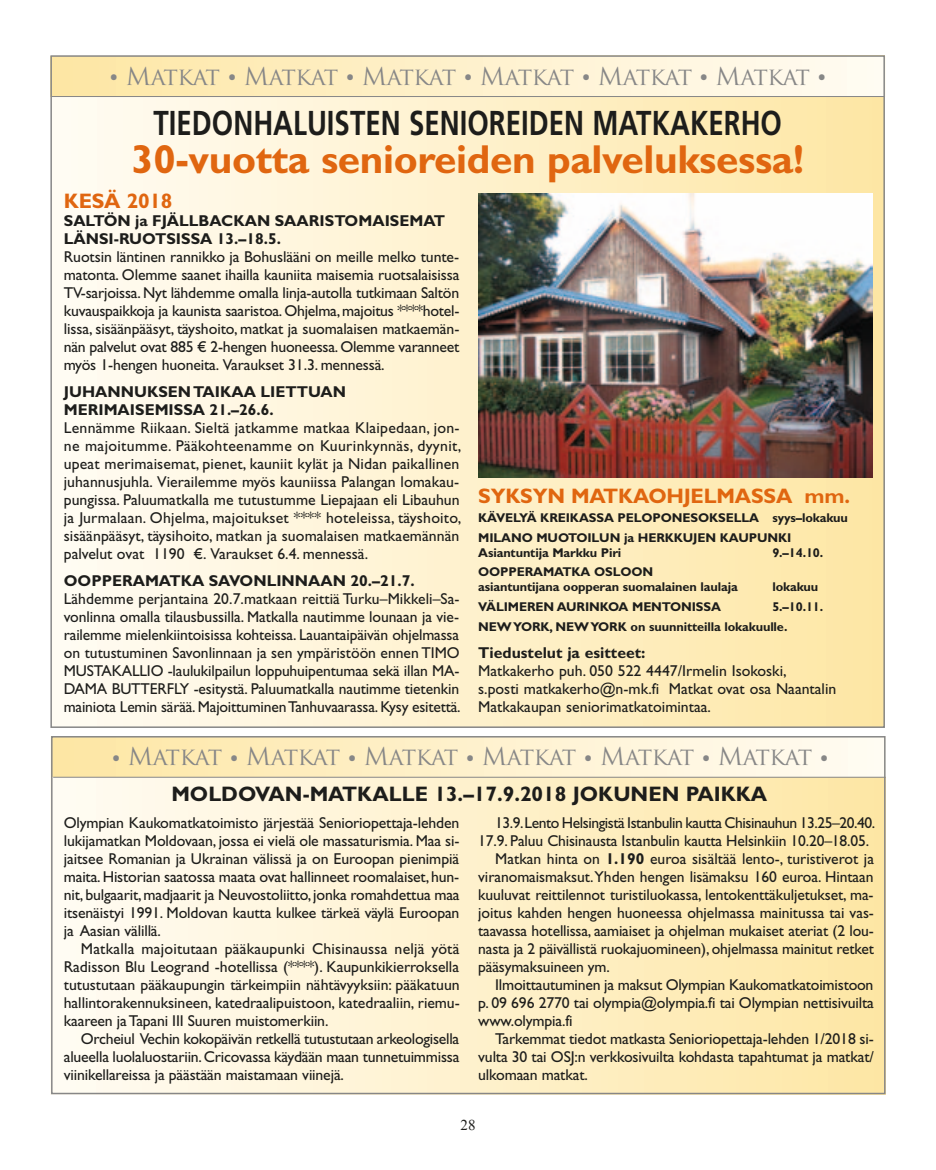
<style>
.page{position:relative;width:936px;height:1170px;background:#fff}
.page>*{position:absolute;margin:0;border:0;box-sizing:border-box;transform-origin:0 0}
.t1{font:700 40.5px "Gill Sans Std";letter-spacing:-.01em;color:#e06610}
.t2{font:700 34.5px "Frutiger LT Std";color:#1d1d1b;scale:.8 1}
.t3{font:24px "Trajan Pro";letter-spacing:-.025em;color:#878787}
.t4{font:700 21px "Gill Sans Std";color:#1d1d1b}
.t5{font:700 21px "Gill Sans Std";letter-spacing:-.01em;color:#e06610}
.t6{font:15.75px/18px "Gill Sans Std";letter-spacing:-.01em;color:#1d1d1b;text-align:justify}
.t7{font:700 15.75px/18px "Gill Sans Std";color:#1d1d1b}
.t8{font:15.75px "Gill Sans Std";letter-spacing:-.03em;color:#1d1d1b}
.t9{font:15px "Times New Roman";color:#1d1d1b}
.t10{font:700 12.75px/19.5px "Gill Sans Std";letter-spacing:-.01em;color:#1d1d1b}
.s1{font-family:"Myriad Pro";font-weight:600;font-size:37.5px}
.s2{font-weight:700}
</style>
<div class="page">
<div style="left:50px;top:736px;width:835px;height:358px;background:linear-gradient(to right,#fffcf5,#fde7a5)"></div>
<div style="left:51px;top:736px;width:834px;height:40px;background:linear-gradient(to right,#fde6a4,#fffcf4)"></div>
<hr style="left:53px;top:776px;width:832px;height:1px;background:#878787">
<div style="left:51px;top:736px;width:834px;height:358px;border:2px solid #878787"></div>
<div style="left:52px;top:55px;width:832px;height:673px;background:linear-gradient(to right,#fffdf5,#fce5a4)"></div>
<div style="left:50px;top:56px;width:835px;height:40px;background:linear-gradient(to right,#fde6a4,#fffcf4)"></div>
<hr style="left:52px;top:96px;width:832px;height:1px;background:#878787">
<img style="left:478px;top:193px;width:394px;height:284px">
<h3 class="t3" style="left:110px;top:61px;width:718px"><span class="s1">·</span> Matkat <span class="s1">·</span> Matkat <span class="s1">·</span> Matkat <span class="s1">·</span> Matkat <span class="s1">·</span> Matkat <span class="s1">·</span> Matkat <span class="s1">·</span></h3>
<h2 class="t2" style="left:154px;top:103px;width:787px">TIEDONHALUISTEN SENIOREIDEN MATKAKERHO</h2>
<h1 class="t1" style="left:132px;top:135px;width:674px">30-vuotta senioreiden palveluksessa!</h1>
<h3 class="t5" style="left:64px;top:188px;width:110px">KESÄ 2018</h3>
<p class="t7" style="left:64px;top:211px;width:383px">SALTÖN ja FJÄLLBACKAN SAARISTOMAISEMAT<br>LÄNSI-RUOTSISSA 13.–18.5.</p>
<p class="t6" style="left:64px;top:247px;width:397px">Ruotsin läntinen rannikko ja Bohuslääni on meille melko tunte&shy;matonta. Olemme saanet ihailla kauniita maisemia ruotsalaisissa TV-sarjoissa. Nyt lähdemme omalla linja-autolla tutkimaan Saltön kuvauspaikkoja ja kaunista saaristoa. Ohjelma, majoitus ****hotel&shy;lissa, sisäänpääsyt, täyshoito, matkat ja suomalaisen matkaemän&shy;nän palvelut ovat 885 € 2-hengen huoneessa. Olemme varanneet myös 1-hengen huoneita. Varaukset 31.3. mennessä.</p>
<p class="t7" style="left:64px;top:382px;width:284px">JUHANNUKSEN TAIKAA LIETTUAN<br>MERIMAISEMISSA 21.–26.6.</p>
<p class="t6" style="left:64px;top:418px;width:399px;text-align:left">Lennämme Riikaan. Sieltä jatkamme matkaa Klaipedaan, jon&shy;ne majoitumme. Pääkohteenamme on Kuurinkynnäs, dyynit, upeat merimaisemat, pienet, kauniit kylät ja Nidan paikallinen juhannusjuhla. Vierailemme myös kauniissa Palangan lomakau&shy;pungissa. Paluumatkalla me tutustumme Liepajaan eli Libauhun ja Jurmalaan. Ohjelma, majoitukset **** hoteleissa, täyshoito, sisäänpääsyt, täysihoito, matkan ja suomalaisen matkaemännän palvelut ovat 1190 €. Varaukset 6.4. mennessä.</p>
<p class="t7" style="left:64px;top:571px;width:352px">OOPPERAMATKA SAVONLINNAAN 20.–21.7.</p>
<p class="t6" style="left:64px;top:589px;width:398px">Lähdemme perjantaina 20.7.matkaan reittiä Turku–Mikkeli–Sa&shy;vonlinna omalla tilausbussilla. Matkalla nautimme lounaan ja vie&shy;railemme mielenkiintoisissa kohteissa. Lauantaipäivän ohjelmassa on tutustuminen Savonlinnaan ja sen ympäristöön ennen TIMO MUSTAKALLIO -laulukilpailun loppuhuipentumaa sekä illan MA-DAMA BUTTERFLY -esitystä. Paluumatkalla nautimme tietenkin mainiota Lemin särää. Majoittuminen Tanhuvaarassa. Kysy esitettä.</p>
<h3 class="t5" style="left:478px;top:483px;width:373px">SYKSYN MATKAOHJELMASSA mm.</h3>
<p class="t10" style="left:478px;top:508px;width:371px">KÄVELYÄ KREIKASSA PELOPONESOKSELLA syys–lokakuu<br>MILANO MUOTOILUN ja HERKKUJEN KAUPUNKI</p>
<p class="t10" style="left:478px;top:543px;width:145px">Asiantuntija Markku Piri</p>
<p class="t10" style="left:772px;top:543px;width:52px">9.–14.10.</p>
<p class="t10" style="left:478px;top:564px;width:261px;line-height:15px">OOPPERAMATKA OSLOON asiantuntijana oopperan suomalainen laulaja</p>
<p class="t10" style="left:772px;top:577px;width:47px">lokakuu</p>
<p class="t10" style="left:478px;top:597px;width:244px">VÄLIMEREN AURINKOA MENTONISSA</p>
<p class="t10" style="left:478px;top:597px;width:346px;text-indent:294px">5.–10.11.<br>NEW YORK, NEW YORK on suunnitteilla lokakuulle.</p>
<p class="t7" style="left:478px;top:643px;width:169px">Tiedustelut ja esitteet:</p>
<p class="t6" style="left:478px;top:661px;width:359px;text-align:left">Matkakerho puh. 050 522 4447/Irmelin Isokoski,<br>s.posti matkakerho@n-mk.fi Matkat ovat osa Naantalin<br>Matkakaupan seniorimatkatoimintaa.</p>
<h3 class="t3" style="left:112px;top:741px;width:718px"><span class="s1">·</span> Matkat <span class="s1">·</span> Matkat <span class="s1">·</span> Matkat <span class="s1">·</span> Matkat <span class="s1">·</span> Matkat <span class="s1">·</span> Matkat <span class="s1">·</span></h3>
<h3 class="t4" style="left:171px;top:781px;width:84px">Moldovan</h3>
<h3 class="t4" style="left:303px;top:781px;width:23px">-matkalle</h3>
<h3 class="t4" style="left:434px;top:781px;width:155px">13.–17.9.2018 jokunen</h3>
<h3 class="t4" style="left:685px;top:781px;width:15px">paikka</h3>
<p class="t8" style="left:495px;top:813px;width:381px">13.9.Lento Helsingistä Istanbulin kautta Chisinauhun 13.25–20.40.</p>
<p class="t6" style="left:478px;top:831px;width:392px">17.9. Paluu Chisinausta Istanbulin kautta Helsinkiin 10.20–18.05.</p>
<p class="t6" style="left:495px;top:849px;width:380px">Matkan hinta on <span class="s2">1.190</span> euroa sisältää lento-, turistiverot ja</p>
<p class="t6" style="left:478px;top:867px;width:397px">viranomaismaksut. Yhden hengen lisämaksu 160 euroa. Hintaan</p>
<p class="t6" style="left:478px;top:885px;width:397px">kuuluvat reittilennot turistiluokassa, lentokenttäkuljetukset, ma-</p>
<p class="t6" style="left:478px;top:903px;width:397px">joitus kahden hengen huoneessa ohjelmassa mainitussa tai vas-</p>
<p class="t6" style="left:478px;top:921px;width:397px">taavassa hotellissa, aamiaiset ja ohjelman mukaiset ateriat (2 lou-</p>
<p class="t6" style="left:478px;top:939px;width:397px">nasta ja 2 päivällistä ruokajuomineen), ohjelmassa mainitut retket</p>
<p class="t6" style="left:478px;top:957px;width:133px">pääsymaksuineen ym.</p>
<p class="t6" style="left:495px;top:975px;width:380px">Ilmoittautuminen ja maksut Olympian Kaukomatkatoimistoon</p>
<p class="t6" style="left:478px;top:993px;width:397px">p. 09 696 2770 tai olympia@olympia.fi tai Olympian nettisivuilta</p>
<p class="t6" style="left:478px;top:1011px;width:96px">www.olympia.fi</p>
<p class="t6" style="left:495px;top:1029px;width:380px">Tarkemmat tiedot matkasta Senioriopettaja-lehden 1/2018 si-</p>
<p class="t6" style="left:478px;top:1047px;width:397px">vulta 30 tai OSJ:n verkkosivuilta kohdasta tapahtumat ja matkat/</p>
<p class="t6" style="left:478px;top:1065px;width:111px">ulkomaan matkat.</p>
<p class="t6" style="left:64px;top:813px;width:397px">Olympian Kaukomatkatoimisto järjestää Senioriopettaja-lehden lukijamatkan Moldovaan, jossa ei vielä ole massaturismia. Maa si&shy;jaitsee Romanian ja Ukrainan välissä ja on Euroopan pienimpiä maita. Historian saatossa maata ovat hallinneet roomalaiset, hun&shy;nit, bulgaarit, madjaarit ja Neuvostoliitto, jonka romahdettua maa itsenäistyi 1991. Moldovan kautta kulkee tärkeä väylä Euroopan ja Aasian välillä.</p>
<p class="t6" style="left:64px;top:939px;width:397px;text-indent:17px">Matkalla majoitutaan pääkaupunki Chisinaussa neljä yötä Radisson Blu Leogrand -hotellissa (****). Kaupunkikierroksella tutustutaan pääkaupungin tärkeimpiin nähtävyyksiin: pääkatuun hallintorakennuksineen, katedraalipuistoon, katedraaliin, riemu&shy;kaareen ja Tapani III Suuren muistomerkiin.</p>
<p class="t6" style="left:64px;top:1029px;width:397px;text-indent:17px">Orcheiul Vechin kokopäivän retkellä tutustutaan arkeologisella alueella luolaluostariin. Cricovassa käydään maan tunnetuimmissa viinikellareissa ja päästään maistamaan viinejä.</p>
<p class="t9" style="left:460px;top:1115px;width:16px">28</p>
</div>
